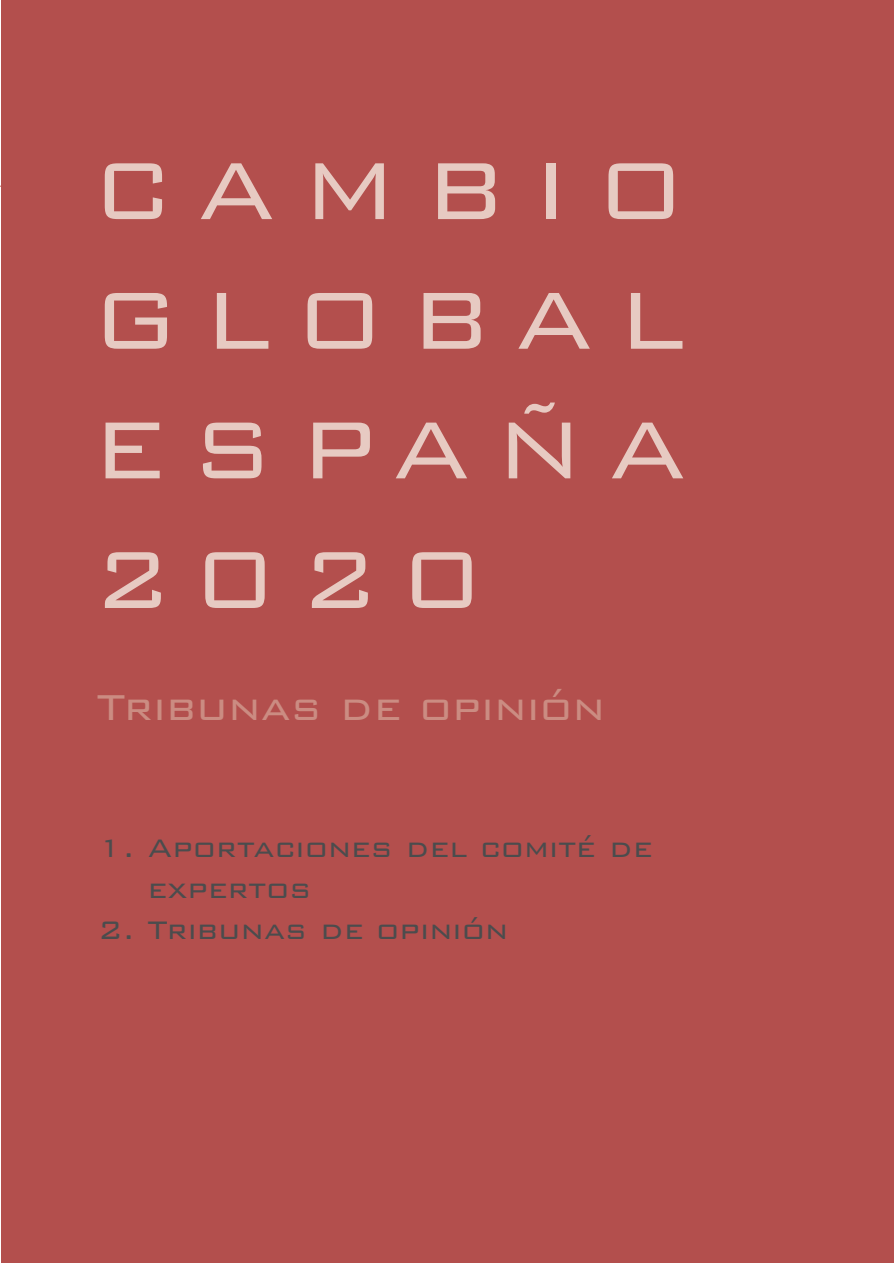
<style>
.page{position:relative;width:894px;height:1263px;background:#fff}
.page>*{position:absolute;margin:0;border:0;box-sizing:border-box;transform-origin:0 0}
.t1{font:300 108px/129.6px "Bank Gothic BT";letter-spacing:.215em;color:#e7cac2;text-align:justify}
.t2{font:300 48px "Bank Gothic BT";letter-spacing:-.005em;color:#cb8c82}
.t3{font:300 33.75px/40.5px "Bank Gothic BT";color:#4b4c4d}
</style>
<div class="page">
<div style="left:1px;top:0;width:892px;height:1263px;background:#b34f4d"></div>
<h1 class="t1" style="left:91px;top:117px;width:597px">CAMBIO GLOBAL ESPAÑA 2020</h1>
<h2 class="t2" style="left:97px;top:675px;width:510px">Tribunas de opinión</h2>
<p class="t3" style="left:148px;top:825px;width:506px;text-indent:-50px">1. Aportaciones del comité de expertos</p>
<p class="t3" style="left:97px;top:906px;width:412px">2. Tribunas de opinión</p>
</div>
